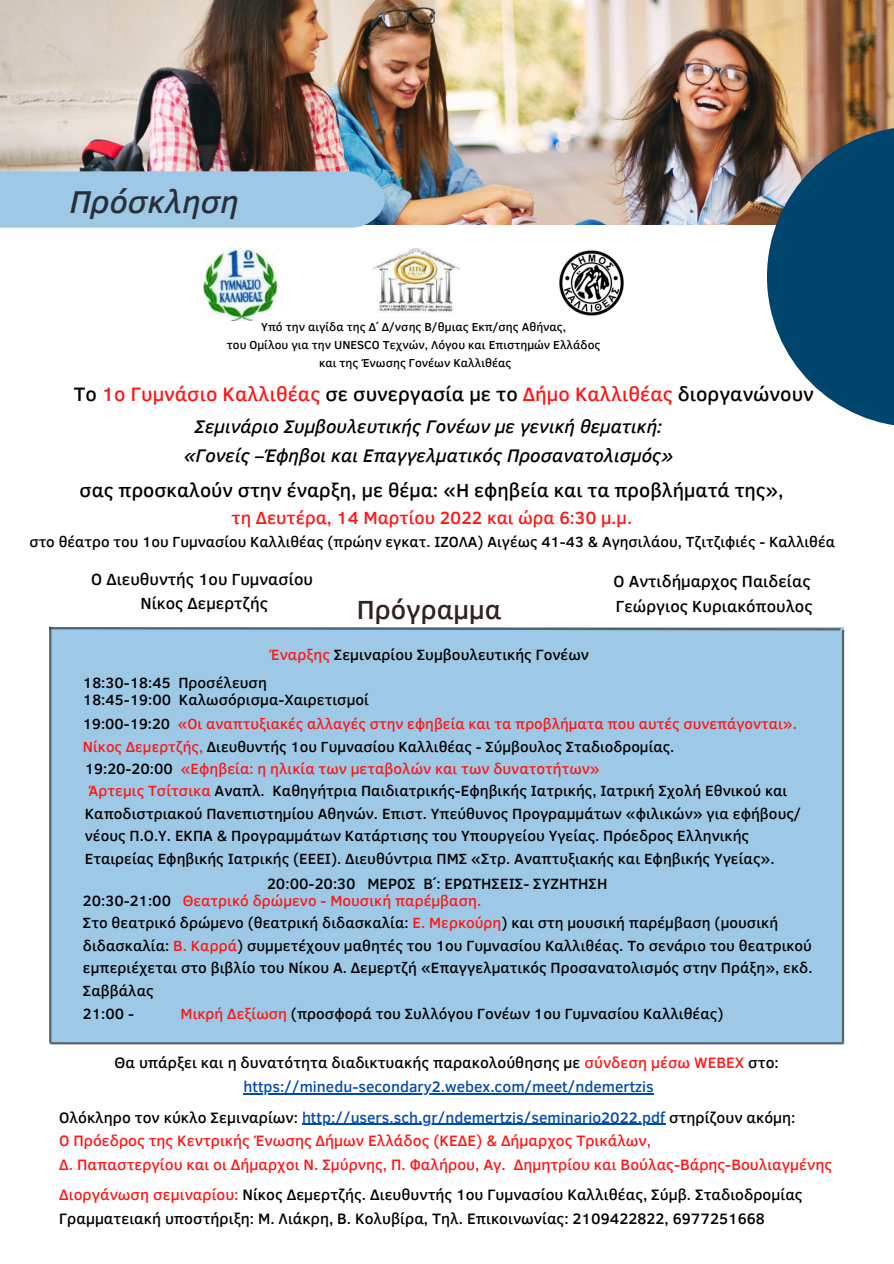
<style>
.page{position:relative;width:894px;height:1264px;background:#fff}
.page>*{position:absolute;margin:0;border:0;box-sizing:border-box;transform-origin:0 0}
.t1{font:italic 500 32.4px "Clear Sans";color:#293039}
.t2{font:500 26.85px "Clear Sans";color:#32211f}
.t3{font:500 19.95px "Clear Sans";color:#ff1616}
.t4{font:500 19.5px "Clear Sans";color:#000}
.t5{font:italic 500 18.6px "Clear Sans";color:#000}
.t6{font:500 18px "Clear Sans";color:#ff1616}
.t7{font:500 16.5px "Clear Sans";color:#000}
.t8{font:500 15.45px "Clear Sans";color:#000}
.t9{font:500 15.45px "Clear Sans";color:#ff1616}
.t10{font:500 15.45px "Clear Sans";color:#004aad}
.t11{font:500 15.3px "Clear Sans";color:#000}
.t12{font:500 15.15px/22.5px "Clear Sans";color:#000}
.t13{font:500 15.15px "Clear Sans";color:#ff1616}
.t14{font:500 15px/22.5px "Clear Sans";color:#ff1616}
.t15{font:500 15px "Clear Sans";color:#000}
.t16{font:500 11.85px "Clear Sans";color:#000}
.s1{color:#000}
.s2{color:#ff1616}
</style>
<div class="page">
<img style="left:0;top:0;width:893px;height:224px">
<svg style="left:766px;top:126px;width:127px;height:299px;background:#366681"></svg>
<div style="left:0;top:171px;width:385px;height:57px;background:#9ec9e6"></div>
<img style="left:204px;top:248px;width:74px;height:72px">
<img style="left:373px;top:248px;width:87px;height:64px">
<img style="left:559px;top:250px;width:65px;height:66px">
<hr style="left:243px;top:1093px;width:410px;height:1px;background:#004aad">
<hr style="left:302px;top:1123px;width:363px;height:1px;background:#004aad">
<div style="left:49px;top:627px;width:794px;height:416px;background:#9ec9e6"></div>
<svg style="left:51px;top:626px;width:790px;height:5px"></svg>
<hr style="left:841px;top:630px;width:2px;height:412px;background:#293039">
<hr style="left:49px;top:626px;width:2px;height:416px;background:#293039">
<hr style="left:50px;top:1042px;width:793px;height:2px;background:#293039">
<p class="t1" style="left:70px;top:178px;width:171px">Πρόσκληση</p>
<p class="t16" style="left:261px;top:318px;width:306px">Υπό την αιγίδα της Δ΄ Δ/νσης Β/θμιας Εκπ/σης Αθήνας,</p>
<p class="t16" style="left:227px;top:336px;width:375px">του Ομίλου για την UNESCO Τεχνών, Λόγου και Επιστημών Ελλάδος</p>
<p class="t16" style="left:319px;top:354px;width:194px">και της Ένωσης Γονέων Καλλιθέας</p>
<p class="t3" style="left:74px;top:379px;width:741px"><span class="s1">Το</span> 1o Γυμνάσιο Καλλιθέας <span class="s1">σε συνεργασία με το</span> Δήμο Καλλιθέας <span class="s1">διοργανώνουν</span></p>
<p class="t5" style="left:195px;top:413px;width:469px">Σεμινάριο Συμβουλευτικής Γονέων με γενική θεματική:</p>
<p class="t5" style="left:184px;top:441px;width:490px">«Γονείς –Έφηβοι και Επαγγελματικός Προσανατολισμός»</p>
<p class="t4" style="left:80px;top:476px;width:705px">σας προσκαλούν στην έναρξη, με θέμα: «Η εφηβεία και τα προβλήματά της»,</p>
<p class="t6" style="left:231px;top:504px;width:402px">τη Δευτέρα, 14 Μαρτίου 2022 και ώρα 6:30 μ.μ.</p>
<p class="t15" style="left:29px;top:531px;width:807px">στο θέατρο του 1ου Γυμνασίου Καλλιθέας (πρώην εγκατ. ΙΖΟΛΑ) Αιγέως 41-43 &amp; Αγησιλάου, Τζιτζιφιές - Καλλιθέα</p>
<p class="t7" style="left:91px;top:566px;width:223px">Ο Διευθυντής 1ου Γυμνασίου</p>
<p class="t7" style="left:140px;top:591px;width:129px">Νίκος Δεμερτζής</p>
<p class="t2" style="left:357px;top:590px;width:146px">Πρόγραμμα</p>
<p class="t7" style="left:613px;top:569px;width:198px">Ο Αντιδήμαρχος Παιδείας</p>
<p class="t7" style="left:615px;top:594px;width:198px">Γεώργιος Κυριακόπουλος</p>
<p class="t11" style="left:269px;top:644px;width:321px"><span class="s2">Έναρξης</span> Σεμιναρίου Συμβουλευτικής Γονέων</p>
<p class="t12" style="left:83px;top:688px;width:287px">18:45-19:00 Καλωσόρισμα-Χαιρετισμοί</p>
<p class="t14" style="left:83px;top:712px;width:715px"><span class="s1">19:00-19:20</span> «Οι αναπτυξιακές αλλαγές στην εφηβεία και τα προβλήματα που αυτές συνεπάγονται».<br>Νίκος Δεμερτζής, <span class="s1">Διευθυντής 1ου Γυμνασίου Καλλιθέας - Σύμβουλος Σταδιοδρομίας.</span></p>
<p class="t13" style="left:85px;top:757px;width:516px"><span class="s1">19:20-20:00</span> «Εφηβεία: η ηλικία των μεταβολών και των δυνατοτήτων»</p>
<p class="t12" style="left:85px;top:779px;width:718px"><span class="s2">Άρτεμις Τσίτσικα</span> Αναπλ. Καθηγήτρια Παιδιατρικής-Εφηβικής Ιατρικής, Ιατρική Σχολή Εθνικού και Καποδιστριακού Πανεπιστημίου Αθηνών. Επιστ. Υπεύθυνος Προγραμμάτων «φιλικών» για εφήβους/ νέους Π.Ο.Υ. ΕΚΠΑ &amp; Προγραμμάτων Κατάρτισης του Υπουργείου Υγείας. Πρόεδρος Ελληνικής Εταιρείας Εφηβικής Ιατρικής (ΕΕΕΙ). Διευθύντρια ΠΜΣ «Στρ. Αναπτυξιακής και Εφηβικής Υγείας».</p>
<p class="t13" style="left:83px;top:889px;width:399px"><span class="s1">20:30-21:00</span> Θεατρικό δρώμενο - Μουσική παρέμβαση.</p>
<p class="t12" style="left:83px;top:911px;width:730px">Στο θεατρικό δρώμενο (θεατρική διδασκαλία: <span class="s2">Ε. Μερκούρη</span>) και στη μουσική παρέμβαση (μουσική διδασκαλία: <span class="s2">Β. Καρρά</span>) συμμετέχουν μαθητές του 1ου Γυμνασίου Καλλιθέας. Το σενάριο του θεατρικού εμπεριέχεται στο βιβλίο του Νίκου Α. Δεμερτζή «Επαγγελματικός Προσανατολισμός στην Πράξη», εκδ.<br>Σαββάλας</p>
<p class="t12" style="left:83px;top:1001px;width:53px">21:00 -</p>
<p class="t12" style="left:180px;top:1001px;width:544px"><span class="s2">Μικρή Δεξίωση</span> (προσφορά του Συλλόγου Γονέων 1ου Γυμνασίου Καλλιθέας)</p>
<p class="t12" style="left:83px;top:671px;width:185px">18:30-18:45 Προσέλευση</p>
<p class="t11" style="left:267px;top:872px;width:342px">20:00-20:30 ΜΕΡΟΣ Β΄: ΕΡΩΤΗΣΕΙΣ- ΣΥΖΗΤΗΣΗ</p>
<p class="t8" style="left:114px;top:1051px;width:665px">Θα υπάρξει και η δυνατότητα διαδικτυακής παρακολούθησης με <span class="s2">σύνδεση μέσω WEBEX</span> στο:</p>
<p class="t10" style="left:243px;top:1075px;width:412px">https://minedu-secondary2.webex.com/meet/ndemertzis</p>
<p class="t10" style="left:59px;top:1105px;width:737px"><span class="s1">Ολόκληρο τον κύκλο Σεμιναρίων:</span> http://users.sch.gr/ndemertzis/seminario2022.pdf <span class="s1">στηρίζουν ακόμη:</span></p>
<p class="t9" style="left:59px;top:1129px;width:593px">Ο Πρόεδρος της Κεντρικής Ένωσης Δήμων Ελλάδος (ΚΕΔΕ) &amp; Δήμαρχος Τρικάλων,</p>
<p class="t9" style="left:59px;top:1153px;width:774px">Δ. Παπαστεργίου και οι Δήμαρχοι Ν. Σμύρνης, Π. Φαλήρου, Αγ. Δημητρίου και Βούλας-Βάρης-Βουλιαγμένης</p>
<p class="t8" style="left:59px;top:1183px;width:744px"><span class="s2">Διοργάνωση σεμιναρίου:</span> Νίκος Δεμερτζής. Διευθυντής 1ου Γυμνασίου Καλλιθέας, Σύμβ. Σταδιοδρομίας</p>
<p class="t8" style="left:59px;top:1207px;width:706px">Γραμματειακή υποστήριξη: Μ. Λιάκρη, Β. Κολυβίρα, Τηλ. Επικοινωνίας: 2109422822, 6977251668</p>
</div>
